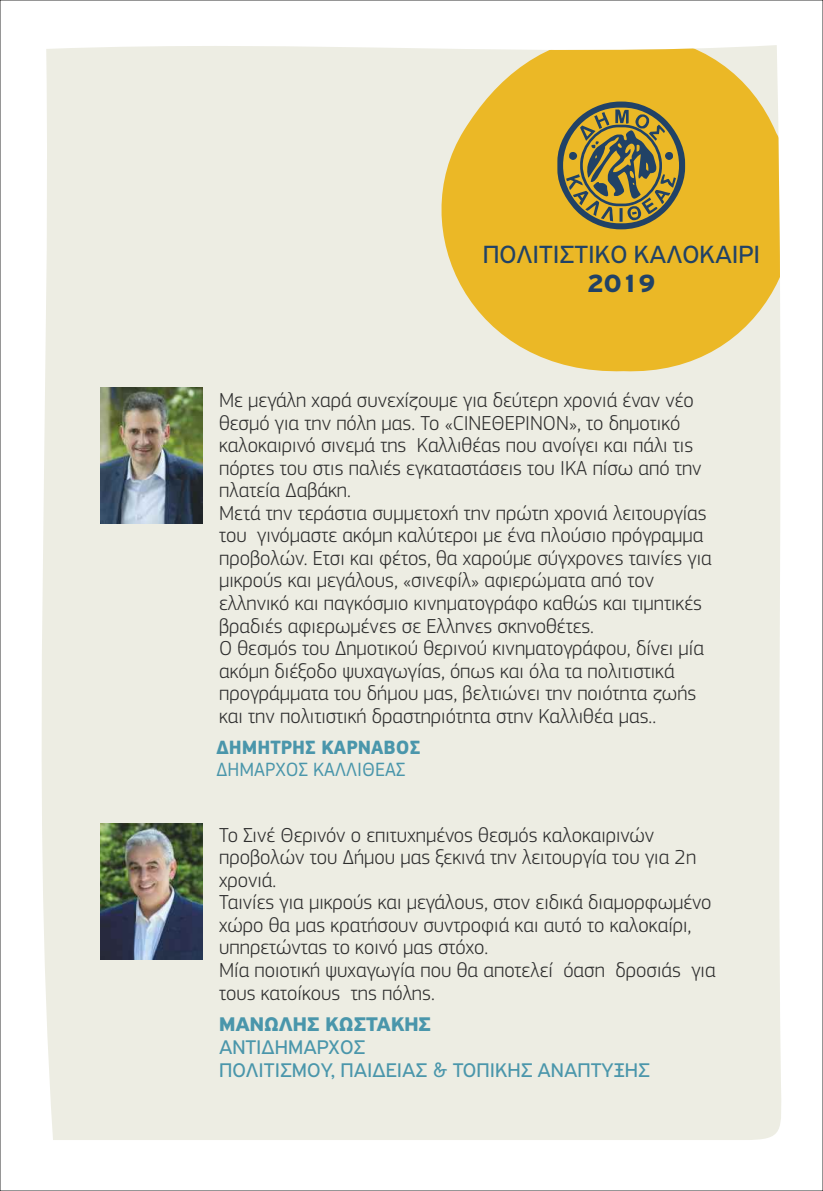
<style>
.page{position:relative;width:823px;height:1191px;background:#fff}
.page>*{position:absolute;margin:0;border:0;box-sizing:border-box;transform-origin:0 0}
.t1{font:26.4px "PF Highway Sans Pro";color:#214266}
.t2{font:700 26.4px "PF Highway Sans Pro";color:#214266}
.t3{font:300 21px/22.6px "PF Square Sans Pro";color:#2e2e2e}
.t4{font:21px/22.4px "PF Highway Sans Pro";color:#4a96ab}
.t5{font:700 21px "PF Highway Sans Pro";color:#4a96ab}
.t6{font:20px "PF Square Sans Pro";color:#4a96ab}
.t7{font:700 20px "PF Square Sans Pro";color:#4a96ab}
</style>
<div class="page">
<div style="left:42px;top:46px;width:739px;height:1094px;background:#edede3"></div>
<svg style="left:403px;top:45px;width:378px;height:332px;background:#ebc962"></svg>
<svg style="left:557px;top:102px;width:127px;height:127px;background:#9c8a3e"></svg>
<img style="left:100px;top:387px;width:102px;height:136px">
<img style="left:100px;top:823px;width:102px;height:136px">
<p class="t1" style="left:482px;top:243px;width:279px">ΠΟΛΙΤΙΣΤΙΚΟ ΚΑΛΟΚΑΙΡΙ</p>
<p class="t2" style="left:586px;top:272px;width:70px">2019</p>
<p class="t3" style="left:219px;top:390px;width:494px">Με μεγάλη χαρά συνεχίζουμε για δεύτερη χρονιά έναν νέο θεσμό για την πόλη μας. Το «CINEΘΕΡΙΝΟΝ», το δημοτικό καλοκαιρινό σινεμά της Καλλιθέας που ανοίγει και πάλι τις πόρτες του στις παλιές εγκαταστάσεις του ΙΚΑ πίσω από την πλατεία Δαβάκη.<br>Μετά την τεράστια συμμετοχή την πρώτη χρονιά λειτουργίας του γινόμαστε ακόμη καλύτεροι με ένα πλούσιο πρόγραμμα προβολών. Ετσι και φέτος, θα χαρούμε σύγχρονες ταινίες για μικρούς και μεγάλους, «σινεφίλ» αφιερώματα από τον ελληνικό και παγκόσμιο κινηματογράφο καθώς και τιμητικές βραδιές αφιερωμένες σε Ελληνες σκηνοθέτες.<br>Ο θεσμός του Δημοτικού θερινού κινηματογράφου, δίνει μία ακόμη διέξοδο ψυχαγωγίας, όπως και όλα τα πολιτιστικά προγράμματα του δήμου μας, βελτιώνει την ποιότητα ζωής και την πολιτιστική δραστηριότητα στην Καλλιθέα μας..</p>
<p class="t7" style="left:216px;top:739px;width:205px">ΔΗΜΗΤΡΗΣ ΚΑΡΝΑΒΟΣ</p>
<p class="t6" style="left:216px;top:761px;width:190px">ΔΗΜΑΡΧΟΣ ΚΑΛΛΙΘΕΑΣ</p>
<p class="t3" style="left:219px;top:825px;width:498px">Το Σινέ Θερινόν ο επιτυχημένος θεσμός καλοκαιρινών προβολών του Δήμου μας ξεκινά την λειτουργία του για 2η χρονιά.<br>Ταινίες για μικρούς και μεγάλους, στον ειδικά διαμορφωμένο χώρο θα μας κρατήσουν συντροφιά και αυτό το καλοκαίρι, υπηρετώντας το κοινό μας στόχο.<br>Μία ποιοτική ψυχαγωγία που θα αποτελεί όαση δροσιάς για τους κατοίκους της πόλης.</p>
<p class="t5" style="left:219px;top:1015px;width:213px">ΜΑΝΩΛΗΣ ΚΩΣΤΑΚΗΣ</p>
<p class="t4" style="left:219px;top:1037px;width:432px">ΑΝΤΙΔΗΜΑΡΧΟΣ<br>ΠΟΛΙΤΙΣΜΟΥ, ΠΑΙΔΕΙΑΣ &amp; ΤΟΠΙΚΗΣ ΑΝΑΠΤΥΞΗΣ</p>
</div>
